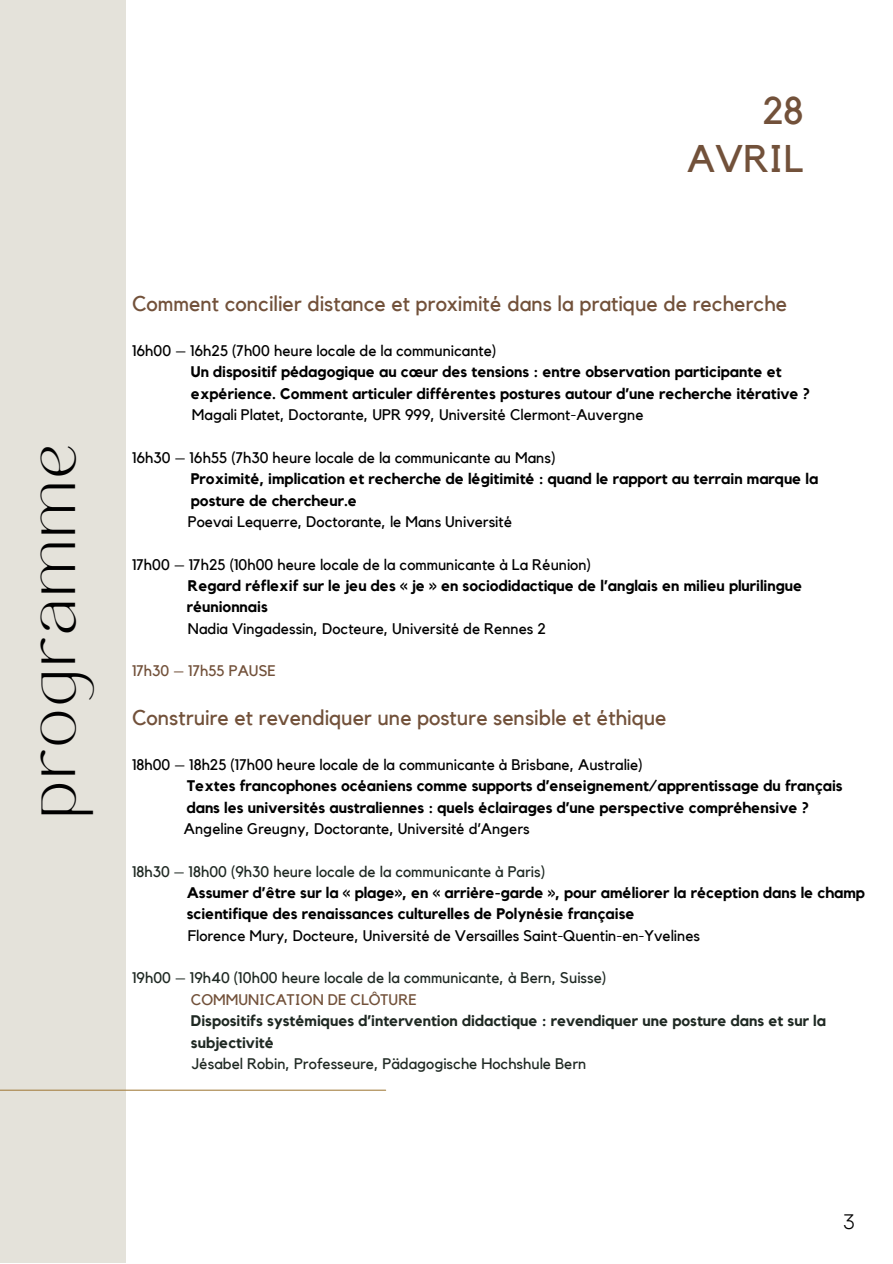
<style>
.page{position:relative;width:893px;height:1264px;background:#fff}
.page>*{position:absolute;margin:0;border:0;box-sizing:border-box;transform-origin:0 0}
.t1{font:48.45px "TAN MON CHERI Regular";letter-spacing:.07em;color:#000}
.t2{font:38.4px/48.3px "Kollektif";color:#72513a;text-align:right}
.t3{font:21.3px "Kollektif";color:#72513a}
.t4{font:21px "Garet";color:#000}
.t5{font:700 15.3px/21.3px "Kollektif";color:#000}
.t6{font:15.3px "Kollektif";color:#000}
.t7{font:15.3px "Kollektif";color:#1f2923}
.t8{font:700 15.3px/21.3px "Kollektif";color:#1f2923}
.t9{font:15.3px "Kollektif";color:#72513a}
</style>
<div class="page">
<div style="left:0;top:0;width:126px;height:1262px;background:#e4e2da"></div>
<hr style="left:0;top:1089px;width:385px;height:1px;background:#a68245">
<h2 class="t2" style="left:687px;top:88px;width:118px">28<br>AVRIL</h2>
<h1 class="t1" style="left:26px;top:818px;width:375px;rotate:-90deg">programme</h1>
<h3 class="t3" style="left:132px;top:294px;width:656px">Comment concilier distance et proximité dans la pratique de recherche</h3>
<p class="t6" style="left:132px;top:343px;width:366px">16h00 – 16h25 (7h00 heure locale de la communicante)</p>
<p class="t5" style="left:191px;top:362px;width:620px">Un dispositif pédagogique au cœur des tensions : entre observation participante et expérience. Comment articuler différentes postures autour d’une recherche itérative ?</p>
<p class="t6" style="left:192px;top:407px;width:453px">Magali Platet, Doctorante, UPR 999, Université Clermont-Auvergne</p>
<p class="t6" style="left:132px;top:450px;width:425px">16h30 – 16h55 (7h30 heure locale de la communicante au Mans)</p>
<p class="t5" style="left:191px;top:469px;width:629px">Proximité, implication et recherche de légitimité : quand le rapport au terrain marque la posture de chercheur.e</p>
<p class="t6" style="left:188px;top:514px;width:326px">Poevai Lequerre, Doctorante, le Mans Université</p>
<p class="t6" style="left:132px;top:557px;width:460px">17h00 – 17h25 (10h00 heure locale de la communicante à La Réunion)</p>
<p class="t5" style="left:187px;top:575px;width:617px">Regard réflexif sur le jeu des « je » en sociodidactique de l’anglais en milieu plurilingue réunionnais</p>
<p class="t6" style="left:188px;top:621px;width:359px">Nadia Vingadessin, Docteure, Université de Rennes 2</p>
<p class="t9" style="left:132px;top:664px;width:145px">17h30 – 17h55 PAUSE</p>
<h3 class="t3" style="left:132px;top:707px;width:536px">Construire et revendiquer une posture sensible et éthique</h3>
<p class="t6" style="left:132px;top:757px;width:512px">18h00 – 18h25 (17h00 heure locale de la communicante à Brisbane, Australie)</p>
<p class="t5" style="left:187px;top:775px;width:657px">Textes francophones océaniens comme supports d’enseignement/apprentissage du français dans les universités australiennes : quels éclairages d’une perspective compréhensive ?</p>
<p class="t6" style="left:184px;top:821px;width:347px">Angeline Greugny, Doctorante, Université d’Angers</p>
<p class="t7" style="left:132px;top:864px;width:415px">18h30 – 18h00 (9h30 heure locale de la communicante à Paris)</p>
<p class="t5" style="left:187px;top:882px;width:679px">Assumer d’être sur la « plage», en « arrière-garde », pour améliorer la réception dans le champ scientifique des renaissances culturelles de Polynésie française</p>
<p class="t6" style="left:188px;top:928px;width:513px">Florence Mury, Docteure, Université de Versailles Saint-Quentin-en-Yvelines</p>
<p class="t7" style="left:132px;top:971px;width:476px">19h00 – 19h40 (10h00 heure locale de la communicante, à Bern, Suisse)</p>
<p class="t9" style="left:191px;top:992px;width:227px">COMMUNICATION DE CLÔTURE</p>
<p class="t8" style="left:191px;top:1010px;width:636px">Dispositifs systémiques d’intervention didactique : revendiquer une posture dans et sur la subjectivité</p>
<p class="t7" style="left:192px;top:1056px;width:396px">Jésabel Robin, Professeure, Pädagogische Hochshule Bern</p>
<h3 class="t4" style="left:842px;top:1206px;width:14px">3</h3>
</div>
